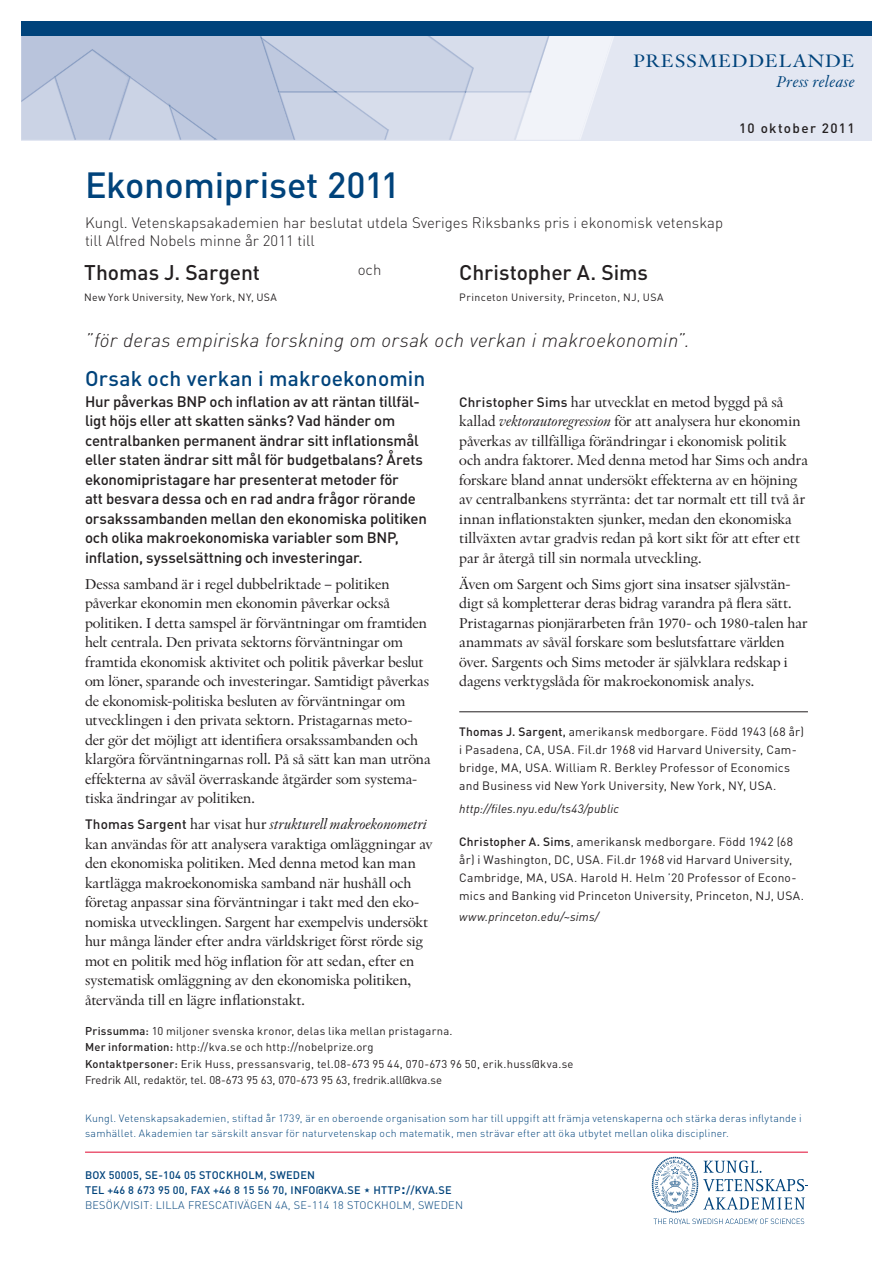
<style>
.page{position:relative;width:893px;height:1263px;background:#fff}
.page>*{position:absolute;margin:0;border:0;box-sizing:border-box;transform-origin:0 0}
.Huvudrubrik{font:500 36px "DIN Pro";letter-spacing:-.005em;color:#00437b}
.Pristagare{font:500 21px "DIN Pro";letter-spacing:-.005em;color:#231f20}
.Textblock_rubrik{font:500 21px "DIN Pro";letter-spacing:.005em;color:#00437b}
.En_prismotivering{font:italic 300 19.5px "DIN Pro";letter-spacing:.015em;color:#231f20}
.t1{font:18.9px "Indigo Twenty";letter-spacing:.03em;color:#00437b;scale:1.11 1}
.t2{font:italic 16.5px "Indigo Twenty";letter-spacing:.03em;color:#00437b}
.Textblock_brödtext{font:15px/19.5px "Indigo Twenty";letter-spacing:-.005em;color:#231f20}
.Brödtext_ingress{font:500 15px/19.5px "DIN Pro";letter-spacing:-.015em;color:#231f20}
.Pristagare-2{font:300 15px/18px "DIN Pro";color:#231f20}
.t3{font:500 13.5px "DIN Pro";letter-spacing:.1em;color:#231f20}
.Pristagarinfo{font:12px/18px "DIN Pro";letter-spacing:.015em;color:#231f20}
._07_Pristagarinfo_lä{font:italic 12px "DIN Pro";letter-spacing:.015em;color:#231f20}
.Pristagarinfo-2{font:italic 12px "DIN Pro";letter-spacing:.015em;color:#231f20}
.Prissumma__more_info{font:11.25px "DIN Pro";letter-spacing:.02em;color:#231f20}
.Prissumma__more_info-2{font:11.25px "DIN Pro";color:#231f20}
.Adress_DinPro{font:500 10.8px "DIN Pro";letter-spacing:.02em;color:#00437b}
.Adress_DinPro-2{font:300 10.8px "DIN Pro";letter-spacing:.02em;color:#00437b}
.Boilerplate{font:300 10.5px/15px "DIN Pro";letter-spacing:.02em;color:#00437b}
.Pristagarens_univ{font:10.5px "DIN Pro";letter-spacing:.04em;color:#231f20}
.s1{font-family:"DIN Pro";font-weight:500;font-size:13.5px}
.s2{font-style:italic}
.s3{font-weight:500}
.s4{font-weight:500;font-size:11.25px}
.s5{font-size:11.25px}
.s6{font-size:16.5px}
</style>
<div class="page">
<div style="left:21px;top:21px;width:851px;height:119px;background:#e3e7f2"></div>
<svg style="left:21px;top:36px;width:593px;height:104px"></svg>
<div style="left:21px;top:21px;width:851px;height:15px;background:#00437b"></div>
<svg style="left:654px;top:1218px;width:150px;height:6px"></svg>
<svg style="left:652px;top:1157px;width:156px;height:55px"></svg>
<hr style="left:85px;top:1152px;width:723px;height:1px;background:#e10831">
<hr style="left:459px;top:711px;width:349px;height:1px;background:#231f20">
<p class="t1" style="left:633px;top:49px;width:201px">PRESSMEDDELANDE</p>
<p class="t2" style="left:777px;top:71px;width:79px">Press release</p>
<p class="Huvudrubrik" style="left:85px;top:160px;width:316px">Ekonomipriset 2011</p>
<p class="Pristagare-2" style="left:85px;top:213px;width:640px">Kungl. Vetenskapsakademien har beslutat utdela Sveriges Riksbanks pris i ekonomisk vetenskap till Alfred Nobels minne år 2011 till</p>
<p class="Pristagare" style="left:84px;top:258px;width:177px">Thomas J. Sargent</p>
<p class="Pristagarens_univ" style="left:84px;top:290px;width:194px">New York University, New York, NY, USA</p>
<p class="Pristagare-2" style="left:358px;top:260px;width:25px">och</p>
<p class="Pristagare" style="left:459px;top:258px;width:190px">Christopher A. Sims</p>
<p class="Pristagarens_univ" style="left:459px;top:290px;width:206px">Princeton University, Princeton, NJ, USA</p>
<p class="En_prismotivering" style="left:85px;top:328px;width:606px">”för deras empiriska forskning om orsak och verkan i makroekonomin”.</p>
<p class="Textblock_rubrik" style="left:85px;top:364px;width:342px">Orsak och verkan i makroekonomin</p>
<p class="t3" style="left:739px;top:119px;width:117px">10 oktober 2011</p>
<p class="Brödtext_ingress" style="left:85px;top:391px;width:343px">Hur påverkas BNP och inflation av att räntan tillfäl&shy;ligt höjs eller att skatten sänks? Vad händer om centralbanken permanent ändrar sitt inflationsmål eller staten ändrar sitt mål för budgetbalans? Årets ekonomipristagare har presenterat metoder för<br>att besvara dessa och en rad andra frågor rörande orsakssambanden mellan den ekonomiska politiken och olika makroekonomiska variabler som BNP, inflation, sysselsättning och investeringar.</p>
<p class="Textblock_brödtext" style="left:85px;top:574px;width:347px">Dessa samband är i regel dubbelriktade – politiken påverkar ekonomin men ekonomin påverkar också politiken. I detta samspel är förväntningar om framtiden helt centrala. Den privata sektorns förväntningar om framtida ekonomisk aktivitet och politik påverkar beslut om löner, sparande och investeringar. Samtidigt påverkas de ekonomisk-politiska besluten av förväntningar om utvecklingen i den privata sektorn. Pristagarnas meto&shy;der gör det möjligt att identifiera orsakssambanden och klargöra förväntningarnas roll. På så sätt kan man utröna effekterna av såväl överraskande åtgärder som systema&shy;tiska ändringar av politiken.</p>
<p class="Textblock_brödtext" style="left:85px;top:814px;width:349px"><span class="s1">Thomas Sargent</span> har visat hur <span class="s2">strukturell makroekonometri </span>kan användas för att analysera varaktiga omläggningar av den ekonomiska politiken. Med denna metod kan man kartlägga makroekonomiska samband när hushåll och företag anpassar sina förväntningar i takt med den eko&shy;nomiska utvecklingen. Sargent har exempelvis undersökt hur många länder efter andra världskriget först rörde sig mot en politik med hög inflation för att sedan, efter en systematisk omläggning av den ekonomiska politiken, återvända till en lägre inflationstakt.</p>
<p class="Textblock_brödtext" style="left:459px;top:392px;width:350px"><span class="s1">Christopher Sims</span> har utvecklat en metod byggd på så kallad <span class="s2">vektorautoregression</span> för att analysera hur ekonomin påverkas av tillfälliga förändringar i ekonomisk politik och andra faktorer. Med denna metod har Sims och andra forskare bland annat undersökt effekterna av en höjning av centralbankens styrränta: det tar normalt ett till två år innan inflationstakten sjunker, medan den ekonomiska tillväxten avtar gradvis redan på kort sikt för att efter ett par år återgå till sin normala utveckling.</p>
<p class="Textblock_brödtext" style="left:459px;top:574px;width:350px">Även om Sargent och Sims gjort sina insatser självstän&shy;digt så kompletterar deras bidrag varandra på flera sätt.<br>Pristagarnas pionjärarbeten från 1970- och 1980-talen har anammats av såväl forskare som beslutsfattare världen över. Sargents och Sims metoder är självklara redskap i dagens verktygslåda för makroekonomisk analys.</p>
<p class="Pristagarinfo" style="left:459px;top:722px;width:346px"><span class="s3">Thomas J. Sargent</span><span class="s4">,</span> amerikansk medborgare. Född 1943 (68 år) i Pasadena, CA, USA. Fil.dr 1968 vid Harvard University, Cam&shy;bridge, MA, USA. William R. Berkley Professor of Economics and Business vid New York University, New York, NY, USA.</p>
<p class="_07_Pristagarinfo_lä" style="left:459px;top:801px;width:161px">http://files.nyu.edu/ts43/public</p>
<p class="Pristagarinfo" style="left:459px;top:832px;width:346px"><span class="s3">Christopher A. Sims</span><span class="s5">,</span> amerikansk medborgare. Född 1942 (68 år) i Washington, DC, USA. Fil.dr 1968 vid Harvard University, Cambridge, MA, USA. Harold H. Helm ’20 Professor of Econo&shy;mics and Banking vid Princeton University, Princeton, NJ, USA.</p>
<p class="Pristagarinfo-2" style="left:459px;top:909px;width:141px">www.princeton.edu/~sims/</p>
<p class="Prissumma__more_info" style="left:85px;top:1023px;width:369px"><span class="s3">Prissumma:</span> 10 miljoner svenska kronor, delas lika mellan pristagarna.</p>
<p class="Prissumma__more_info" style="left:85px;top:1039px;width:290px"><span class="s3">Mer information:</span> http://kva.se och http://nobelprize.org</p>
<p class="Prissumma__more_info" style="left:85px;top:1056px;width:490px"><span class="s3">Kontaktpersoner:</span> Erik Huss, pressansvarig, tel.08-673 95 44, 070-673 96 50, erik.huss@kva.se</p>
<p class="Prissumma__more_info-2" style="left:85px;top:1072px;width:358px">Fredrik All, redaktör, tel. 08-673 95 63, 070-673 95 63, fredrik.all@kva.se</p>
<p class="Boilerplate" style="left:85px;top:1110px;width:718px">Kungl. Vetenskapsakademien, stiftad år 1739, är en oberoende organisation som har till uppgift att främja vetenskaperna och stärka deras inflytande i samhället. Akademien tar särskilt ansvar för naturvetenskap och matematik, men strävar efter att öka utbytet mellan olika discipliner.</p>
<p class="Adress_DinPro" style="left:85px;top:1167px;width:232px">BOX 50005, SE-104 05 STOCKHOLM, SWEDEN</p>
<p class="Adress_DinPro" style="left:85px;top:1182px;width:368px">TEL +46 8 673 95 00, FAX +46 8 15 56 70, INFO@KVA.SE HTTP<span class="s6">:</span>//KVA.SE</p>
<p class="Adress_DinPro-2" style="left:85px;top:1197px;width:379px">BESÖK/VISIT: LILLA FRESCATIVÄGEN 4A, SE-114 18 STOCKHOLM, SWEDEN</p>
</div>
